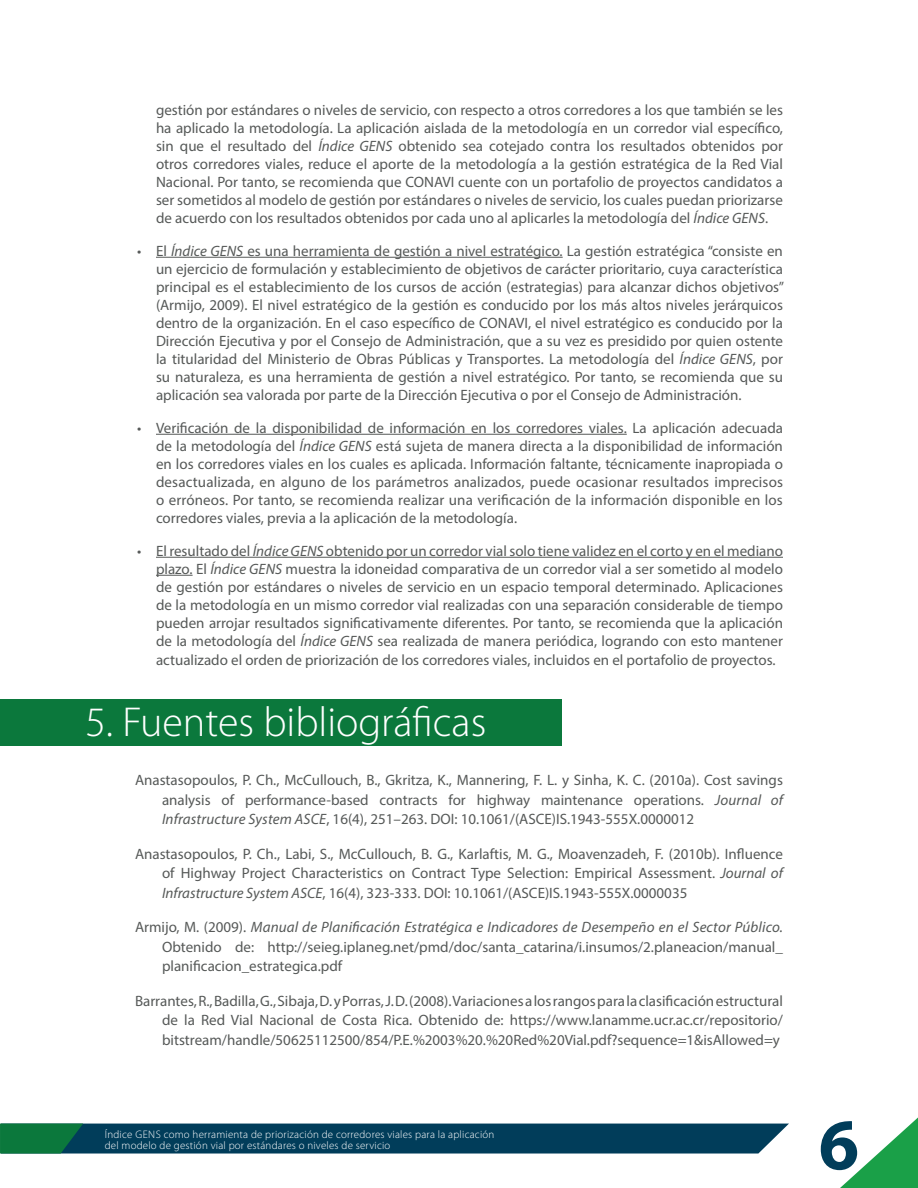
<style>
.page{position:relative;width:918px;height:1188px;background:#fff}
.page>*{position:absolute;margin:0;border:0;box-sizing:border-box;transform-origin:0 0}
.t1{font:700 73.05px "Myriad Pro";color:#013d5a}
.t2{font:300 42px "Myriad Pro";color:#fff}
.t3{font:15px/18px "Myriad Pro";color:#565958;text-align:justify}
.t4{font:300 10.95px/10.9px "Myriad Pro";letter-spacing:.02em;color:#fff}
.s1{font-style:italic}
</style>
<div class="page">
<svg style="left:840px;top:1118px;width:78px;height:70px"></svg>
<svg style="left:0;top:1124px;width:789px;height:30px;background:#0a495d"></svg>
<hr style="left:156px;top:257px;width:407px;height:1px;background:#565958">
<hr style="left:156px;top:434px;width:471px;height:1px;background:#565958">
<hr style="left:156px;top:557px;width:627px;height:1px;background:#565958">
<hr style="left:156px;top:575px;width:37px;height:1px;background:#565958">
<div style="left:0;top:699px;width:562px;height:47px;background:#0b783c"></div>
<p class="t3" style="left:156px;top:100px;width:629px">gestión por estándares o niveles de servicio, con respecto a otros corredores a los que también se les ha aplicado la metodología. La aplicación aislada de la metodología en un corredor vial específico, sin que el resultado del <span class="s1">Índice GENS</span> obtenido sea cotejado contra los resultados obtenidos por otros corredores viales, reduce el aporte de la metodología a la gestión estratégica de la Red Vial Nacional. Por tanto, se recomienda que CONAVI cuente con un portafolio de proyectos candidatos a ser sometidos al modelo de gestión por estándares o niveles de servicio, los cuales puedan priorizarse de acuerdo con los resultados obtenidos por cada uno al aplicarles la metodología del <span class="s1">Índice GENS</span>.</p>
<p class="t3" style="left:156px;top:241px;width:630px;text-indent:-19px">• El <span class="s1">Índice GENS</span> es una herramienta de gestión a nivel estratégico. La gestión estratégica “consiste en un ejercicio de formulación y establecimiento de objetivos de carácter prioritario, cuya característica principal es el establecimiento de los cursos de acción (estrategias) para alcanzar dichos objetivos” (Armijo, 2009). El nivel estratégico de la gestión es conducido por los más altos niveles jerárquicos dentro de la organización. En el caso específico de CONAVI, el nivel estratégico es conducido por la Dirección Ejecutiva y por el Consejo de Administración, que a su vez es presidido por quien ostente la titularidad del Ministerio de Obras Públicas y Transportes. La metodología del <span class="s1">Índice GENS</span>, por su naturaleza, es una herramienta de gestión a nivel estratégico. Por tanto, se recomienda que su aplicación sea valorada por parte de la Dirección Ejecutiva o por el Consejo de Administración.</p>
<p class="t3" style="left:156px;top:418px;width:629px;text-indent:-19px">• Verificación de la disponibilidad de información en los corredores viales. La aplicación adecuada de la metodología del <span class="s1">Índice GENS</span> está sujeta de manera directa a la disponibilidad de información en los corredores viales en los cuales es aplicada. Información faltante, técnicamente inapropiada o desactualizada, en alguno de los parámetros analizados, puede ocasionar resultados imprecisos o erróneos. Por tanto, se recomienda realizar una verificación de la información disponible en los corredores viales, previa a la aplicación de la metodología.</p>
<p class="t3" style="left:156px;top:541px;width:629px;text-indent:-19px">• El resultado del <span class="s1">Índice GENS</span> obtenido por un corredor vial solo tiene validez en el corto y en el mediano plazo. El <span class="s1">Índice GENS</span> muestra la idoneidad comparativa de un corredor vial a ser sometido al modelo de gestión por estándares o niveles de servicio en un espacio temporal determinado. Aplicaciones de la metodología en un mismo corredor vial realizadas con una separación considerable de tiempo pueden arrojar resultados significativamente diferentes. Por tanto, se recomienda que la aplicación de la metodología del <span class="s1">Índice GENS</span> sea realizada de manera periódica, logrando con esto mantener</p>
<p class="t3" style="left:156px;top:651px;width:621px">actualizado el orden de priorización de los corredores viales, incluidos en el portafolio de proyectos.</p>
<h2 class="t2" style="left:86px;top:699px;width:402px">5. Fuentes bibliográficas</h2>
<p class="t3" style="left:162px;top:770px;width:622px;line-height:19.5px;text-indent:-27px">Anastasopoulos, P. Ch., McCullouch, B., Gkritza, K., Mannering, F. L. y Sinha, K. C. (2010a). Cost savings analysis of performance-based contracts for highway maintenance operations. <span class="s1">Journal of Infrastructure System ASCE</span>, 16(4), 251–263. DOI: 10.1061/(ASCE)IS.1943-555X.0000012</p>
<p class="t3" style="left:162px;top:844px;width:623px;line-height:19.5px;text-indent:-27px">Anastasopoulos, P. Ch., Labi, S., McCullouch, B. G., Karlaftis, M. G., Moavenzadeh, F. (2010b). Influence of Highway Project Characteristics on Contract Type Selection: Empirical Assessment. <span class="s1">Journal of Infrastructure System ASCE</span>, 16(4), 323-333. DOI: 10.1061/(ASCE)IS.1943-555X.0000035</p>
<p class="t3" style="left:162px;top:917px;width:623px;line-height:19.5px;text-indent:-27px">Armijo, M. (2009). <span class="s1">Manual de Planificación Estratégica e Indicadores de Desempeño en el Sector Público.<br></span>Obtenido de: http://seieg.iplaneg.net/pmd/doc/santa_catarina/i.insumos/2.planeacion/manual_ planificacion_estrategica.pdf</p>
<p class="t3" style="left:162px;top:991px;width:623px;line-height:19.5px;text-indent:-27px">Barrantes, R., Badilla, G., Sibaja, D. y Porras, J. D. (2008). Variaciones a los rangos para la clasificación estructural de la Red Vial Nacional de Costa Rica. Obtenido de: https://www.lanamme.ucr.ac.cr/repositorio/ bitstream/handle/50625112500/854/P.E.%2003%20.%20Red%20Vial.pdf?sequence=1&amp;isAllowed=y</p>
<p class="t4" style="left:105px;top:1129px;width:391px">Índice GENS como herramienta de priorización de corredores viales para la aplicación del modelo de gestión vial por estándares o niveles de servicio</p>
<h1 class="t1" style="left:819px;top:1097px;width:42px">6</h1>
</div>
